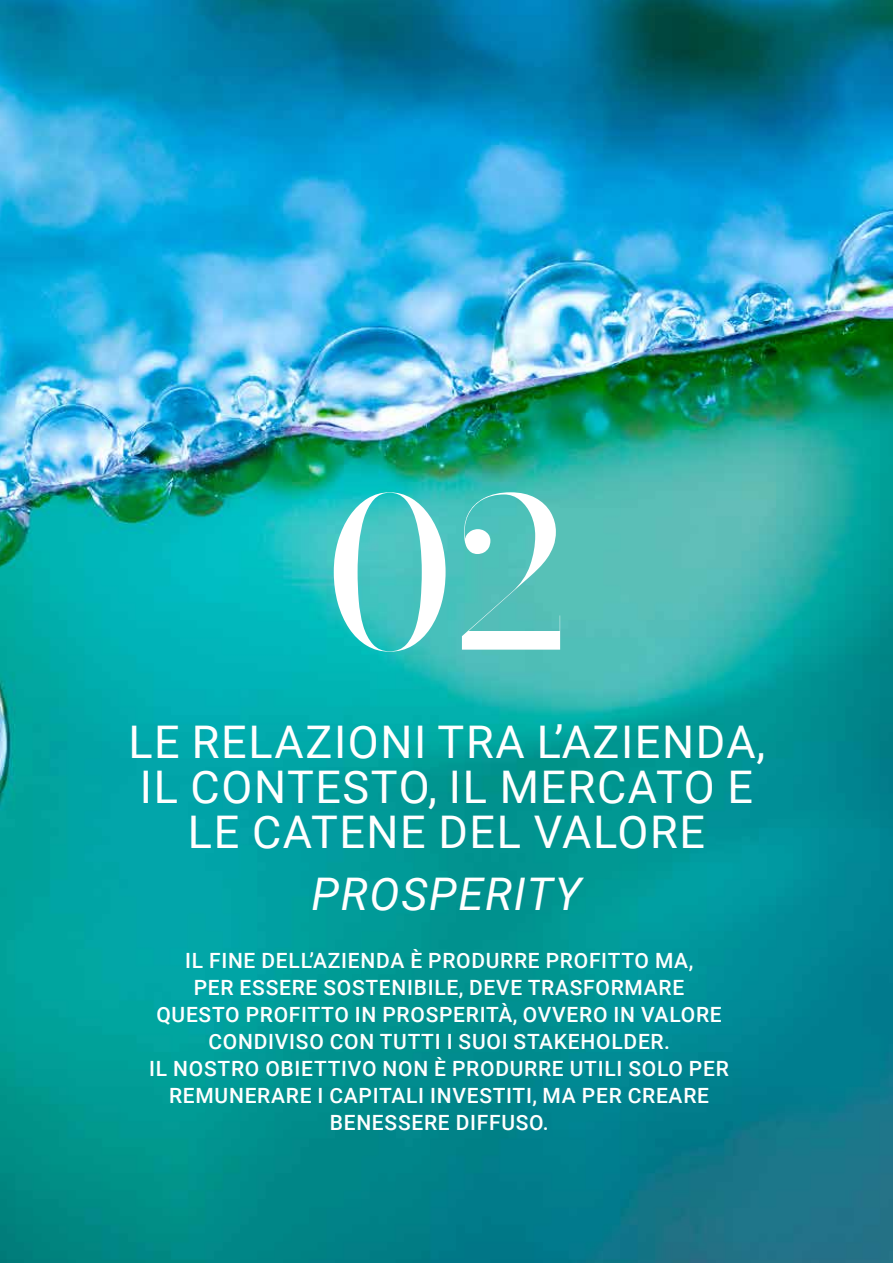
<style>
.page{position:relative;width:893px;height:1263px;background:#fff}
.page>*{position:absolute;margin:0;border:0;box-sizing:border-box;transform-origin:0 0}
.t1{font:207px "Bodoni Moda";color:#fff}
.t2{font:45px/45px "Roboto";letter-spacing:.035em;color:#fff;text-align:center}
.t3{font:italic 45px "Roboto";letter-spacing:.035em;color:#fff}
.t4{font:500 21px/27px "Roboto";letter-spacing:.035em;color:#fff;text-align:center}
</style>
<div class="page">
<img style="left:0;top:0;width:893px;height:1263px">
<h1 class="t1" style="left:325px;top:433px;width:243px">02</h1>
<h2 class="t2" style="left:128px;top:718px;width:638px">LE RELAZIONI TRA L’AZIENDA,<br>IL CONTESTO, IL MERCATO E<br>LE CATENE DEL VALORE</h2>
<h2 class="t3" style="left:312px;top:862px;width:271px">PROSPERITY</h2>
<p class="t4" style="left:149px;top:946px;width:581px">IL FINE DELL’AZIENDA È PRODURRE PROFITTO MA,<br>PER ESSERE SOSTENIBILE, DEVE TRASFORMARE<br>QUESTO PROFITTO IN PROSPERITÀ, OVVERO IN VALORE CONDIVISO CON TUTTI I SUOI STAKEHOLDER.<br>IL NOSTRO OBIETTIVO NON È PRODURRE UTILI SOLO PER REMUNERARE I CAPITALI INVESTITI, MA PER CREARE BENESSERE DIFFUSO.</p>
</div>
